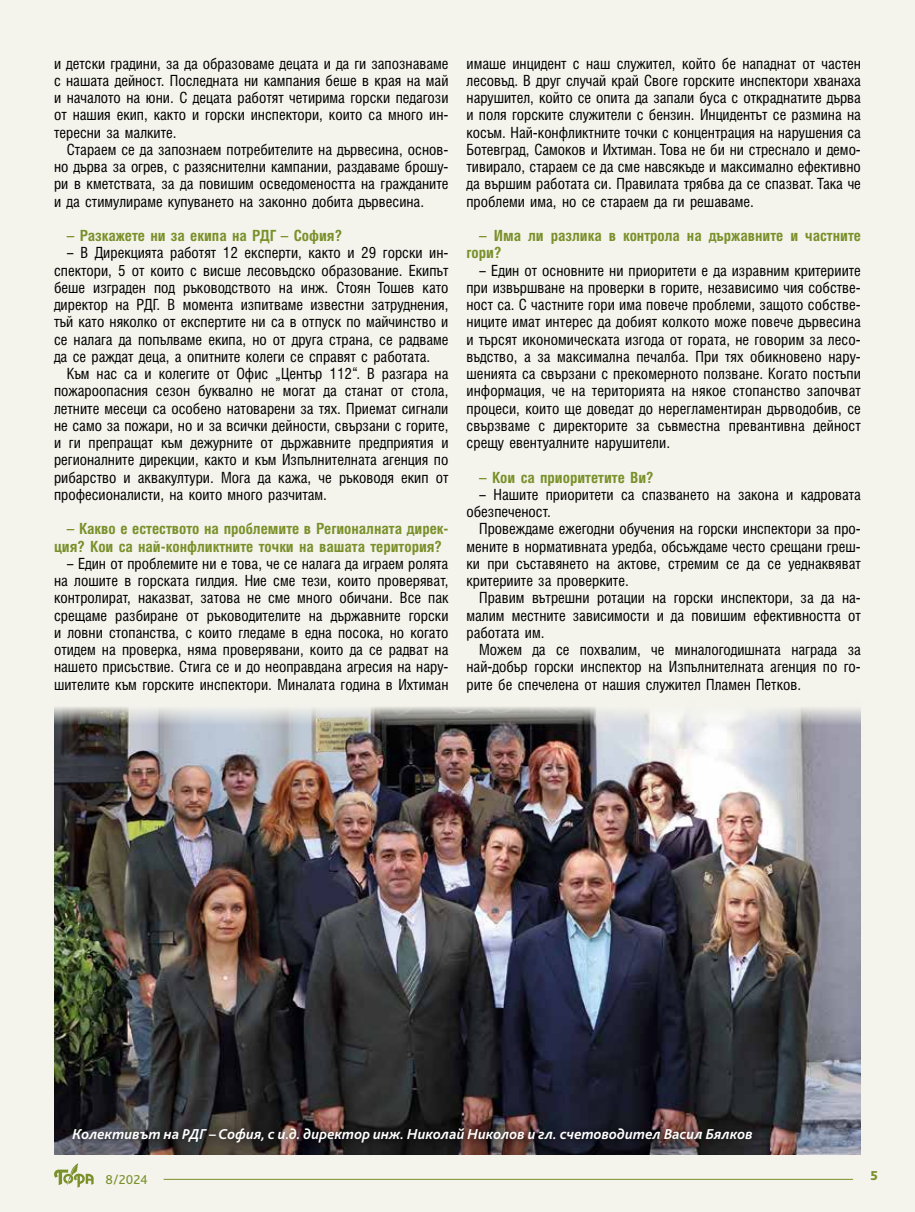
<style>
.page{position:relative;width:915px;height:1212px;background:#fff}
.page>*{position:absolute;margin:0;border:0;box-sizing:border-box;transform-origin:0 0}
.t1{font:15.45px/17.2px "Hebar Condensed CYR";color:#000;text-align:justify}
.t2{font:700 15.45px/17.2px "Hebar Condensed CYR";color:#7a902a}
.t3{font:italic 700 15px "Bliss Pro";color:#fff}
.t4{font:13.5px "Bliss Pro";color:#7a902a}
.t5{font:800 13.5px "Bliss Pro";color:#7a902a}
</style>
<div class="page">
<div style="left:0;top:0;width:914px;height:1212px;background:#f4f4ed"></div>
<hr style="left:0;top:0;width:1px;height:1212px;background:#ebecde">
<img style="left:54px;top:707px;width:806px;height:447px">
<div style="left:67px;top:1122px;width:693px;height:29px;background:#000;opacity:.75"></div>
<hr style="left:163px;top:1179px;width:689px;height:1px;background:#7a902a">
<svg style="left:54px;top:1163px;width:40px;height:25px"></svg>
<p class="t1" style="left:54px;top:55px;width:396px">и детски градини, за да образоваме децата и да ги запознаваме с нашата дейност. Последната ни кампания беше в края на май и началото на юни. С децата работят четирима горски педагози от нашия екип, както и горски инспектори, които са много ин&shy;тересни за малките.</p>
<p class="t1" style="left:54px;top:141px;width:396px;text-indent:13px">Стараем се да запознаем потребителите на дървесина, основ&shy;но дърва за огрев, с разяснителни кампании, раздаваме брошу&shy;ри в кметствата, за да повишим осведомеността на гражданите и да стимулираме купуването на законно добита дървесина.</p>
<p class="t2" style="left:67px;top:227px;width:277px">– Разкажете ни за екипа на РДГ – София?</p>
<p class="t1" style="left:54px;top:245px;width:396px;text-indent:13px">– В Дирекцията работят 12 експерти, както и 29 горски ин&shy;спектори, 5 от които с висше лесовъдско образование. Екипът беше изграден под ръководството на инж. Стоян Тошев като директор на РДГ. В момента изпитваме известни затруднения, тъй като няколко от експертите ни са в отпуск по майчинство и се налага да попълваме екипа, но от друга страна, се радваме да се раждат деца, а опитните колеги се справят с работата.</p>
<p class="t1" style="left:54px;top:365px;width:396px;text-indent:13px">Към нас са и колегите от Офис „Център 112“. В разгара на пожароопасния сезон буквално не могат да станат от стола, летните месеци са особено натоварени за тях. Приемат сигнали не само за пожари, но и за всички дейности, свързани с горите, и ги препращат към дежурните от държавните предприятия и регионалните дирекции, както и към Изпълнителната агенция по рибарство и аквакултури. Мога да кажа, че ръководя екип от професионалисти, на които много разчитам.</p>
<p class="t2" style="left:54px;top:520px;width:396px;text-indent:13px">– Какво е естеството на проблемите в Регионалната дирек&shy;ция? Кои са най-конфликтните точки на вашата територия?</p>
<p class="t1" style="left:54px;top:555px;width:396px;text-indent:13px">– Един от проблемите ни е това, че се налага да играем ролята на лошите в горската гилдия. Ние сме тези, които проверяват, контролират, наказват, затова не сме много обичани. Все пак срещаме разбиране от ръководителите на държавните горски и ловни стопанства, с които гледаме в една посока, но когато отидем на проверка, няма проверявани, които да се радват на нашето присъствие. Стига се и до неоправдана агресия на нару&shy;шителите към горските инспектори. Миналата година в Ихтиман</p>
<p class="t1" style="left:466px;top:55px;width:396px">имаше инцидент с наш служител, който бе нападнат от частен лесовъд. В друг случай край Своге горските инспектори хванаха нарушител, който се опита да запали буса с откраднатите дърва и поля горските служители с бензин. Инцидентът се размина на косъм. Най-конфликтните точки с концентрация на нарушения са Ботевград, Самоков и Ихтиман. Това не би ни стреснало и демо&shy;тивирало, стараем се да сме навсякъде и максимално ефективно да вършим работата си. Правилата трябва да се спазват. Така че проблеми има, но се стараем да ги решаваме.</p>
<p class="t2" style="left:466px;top:227px;width:396px;text-indent:13px">– Има ли разлика в контрола на държавните и частните гори?</p>
<p class="t1" style="left:466px;top:262px;width:396px;text-indent:13px">– Един от основните ни приоритети е да изравним критериите при извършване на проверки в горите, независимо чия собстве&shy;ност са. С частните гори има повече проблеми, защото собстве&shy;ниците имат интерес да добият колкото може повече дървесина и търсят икономическата изгода от гората, не говорим за лесо&shy;въдство, а за максимална печалба. При тях обикновено нару&shy;шенията са свързани с прекомерното ползване. Когато постъпи информация, че на територията на някое стопанство започват процеси, които ще доведат до нерегламентиран дърводобив, се свързваме с директорите за съвместна превантивна дейност срещу евентуалните нарушители.</p>
<p class="t2" style="left:479px;top:469px;width:176px">– Кои са приоритетите Ви?</p>
<p class="t1" style="left:466px;top:486px;width:396px;text-indent:13px">– Нашите приоритети са спазването на закона и кадровата обезпеченост.</p>
<p class="t1" style="left:466px;top:521px;width:396px;text-indent:13px">Провеждаме ежегодни обучения на горски инспектори за про&shy;мените в нормативната уредба, обсъждаме често срещани греш&shy;ки при съставянето на актове, стремим се да се уеднаквяват критериите за проверките.</p>
<p class="t1" style="left:466px;top:590px;width:396px;text-indent:13px">Правим вътрешни ротации на горски инспектори, за да на&shy;малим местните зависимости и да повишим ефективността от работата им.</p>
<p class="t1" style="left:466px;top:641px;width:396px;text-indent:13px">Можем да се похвалим, че миналогодишната награда за най-добър горски инспектор на Изпълнителната агенция по го&shy;рите бе спечелена от нашия служител Пламен Петков.</p>
<p class="t3" style="left:72px;top:1124px;width:681px">Колективът на РДГ – София, с и.д. директор инж. Николай Николов и гл. счетоводител Васил Бялков</p>
<p class="t4" style="left:105px;top:1171px;width:44px">8/2024</p>
<p class="t5" style="left:870px;top:1167px;width:9px">5</p>
</div>
